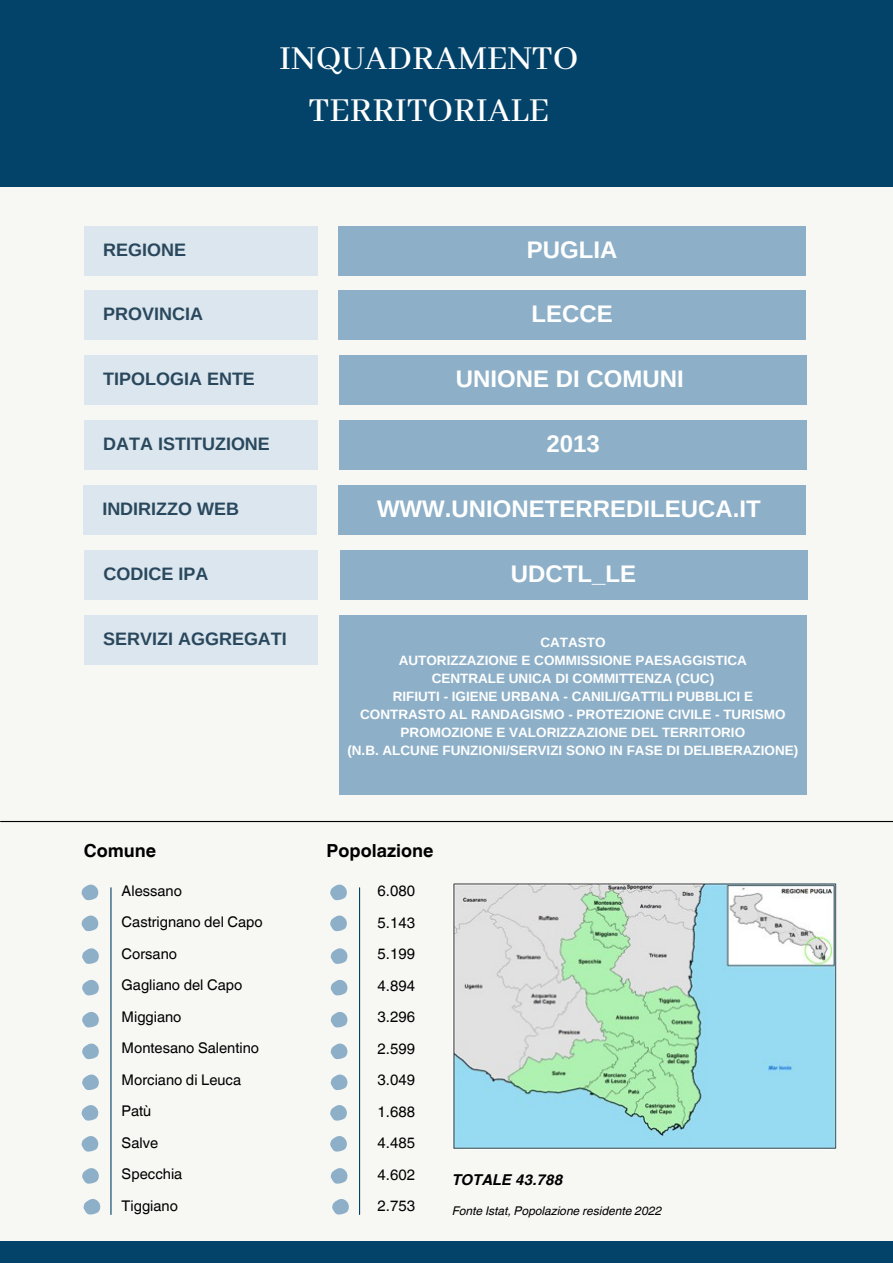
<style>
.page{position:relative;width:893px;height:1264px;background:#fff}
.page>*{position:absolute;margin:0;border:0;box-sizing:border-box;transform-origin:0 0}
.t1{font:500 37.5px/51.8px "Abhaya Libre";color:#fff;text-align:center}
.t2{font:700 24px "Arimo";color:#fff}
.t3{font:700 18px "Arimo";color:#2a485d}
.t4{font:700 18px "Helvetica World";color:#000}
.t5{font:15px "Helvetica World";color:#000}
.t6{font:italic 700 15px "Helvetica World";color:#000}
.t7{font:14.7px "Helvetica World";color:#000}
.t8{font:700 13.5px "Arimo";color:#fff}
.t9{font:italic 12px "Helvetica World";color:#000}
</style>
<div class="page">
<div style="left:0;top:161px;width:892px;height:1101px;background:#f7f7f4"></div>
<div style="left:0;top:0;width:892px;height:187px;background:#044369"></div>
<div style="left:84px;top:290px;width:233px;height:50px;background:#dbe6ef"></div>
<div style="left:84px;top:227px;width:233px;height:49px;background:#dbe6ef"></div>
<div style="left:339px;top:355px;width:467px;height:49px;background:#8db0c8"></div>
<div style="left:338px;top:290px;width:468px;height:50px;background:#8db0c8"></div>
<div style="left:339px;top:420px;width:467px;height:49px;background:#8db0c8"></div>
<div style="left:339px;top:616px;width:467px;height:179px;background:#8db0c8"></div>
<div style="left:338px;top:227px;width:468px;height:49px;background:#8db0c8"></div>
<div style="left:84px;top:355px;width:233px;height:49px;background:#dbe6ef"></div>
<div style="left:84px;top:420px;width:233px;height:49px;background:#dbe6ef"></div>
<div style="left:84px;top:616px;width:233px;height:49px;background:#dbe6ef"></div>
<img style="left:453px;top:883px;width:383px;height:266px">
<hr style="left:1px;top:821px;width:891px;height:1px;background:#000">
<div style="left:0;top:1241px;width:892px;height:21px;background:#044369"></div>
<div style="left:338px;top:485px;width:468px;height:49px;background:#8db0c8"></div>
<div style="left:83px;top:485px;width:233px;height:49px;background:#dbe6ef"></div>
<div style="left:340px;top:550px;width:467px;height:49px;background:#8db0c8"></div>
<div style="left:84px;top:550px;width:234px;height:49px;background:#dbe6ef"></div>
<svg style="left:82px;top:979px;width:17px;height:16px"></svg>
<svg style="left:82px;top:1012px;width:17px;height:15px"></svg>
<svg style="left:82px;top:1043px;width:17px;height:16px"></svg>
<svg style="left:82px;top:1074px;width:17px;height:16px"></svg>
<svg style="left:81px;top:1136px;width:18px;height:15px"></svg>
<svg style="left:81px;top:1105px;width:18px;height:16px"></svg>
<svg style="left:81px;top:915px;width:18px;height:16px"></svg>
<svg style="left:82px;top:948px;width:17px;height:16px"></svg>
<svg style="left:81px;top:884px;width:18px;height:16px"></svg>
<hr style="left:110px;top:887px;width:1px;height:327px;background:#044369">
<svg style="left:82px;top:1168px;width:17px;height:16px"></svg>
<svg style="left:83px;top:1199px;width:18px;height:15px"></svg>
<svg style="left:330px;top:979px;width:18px;height:16px"></svg>
<svg style="left:330px;top:1012px;width:18px;height:15px"></svg>
<svg style="left:330px;top:1043px;width:18px;height:16px"></svg>
<svg style="left:330px;top:1074px;width:18px;height:16px"></svg>
<svg style="left:330px;top:1136px;width:17px;height:15px"></svg>
<svg style="left:330px;top:1105px;width:17px;height:16px"></svg>
<svg style="left:330px;top:915px;width:17px;height:16px"></svg>
<svg style="left:330px;top:948px;width:18px;height:16px"></svg>
<svg style="left:330px;top:884px;width:17px;height:16px"></svg>
<hr style="left:359px;top:887px;width:1px;height:327px;background:#044369">
<svg style="left:330px;top:1168px;width:18px;height:16px"></svg>
<svg style="left:332px;top:1199px;width:17px;height:15px"></svg>
<p class="t1" style="left:279px;top:34px;width:301px">INQUADRAMENTO<br>TERRITORIALE</p>
<p class="t3" style="left:103px;top:239px;width:84px">REGIONE</p>
<p class="t2" style="left:527px;top:236px;width:92px">PUGLIA</p>
<p class="t3" style="left:103px;top:303px;width:101px">PROVINCIA</p>
<p class="t2" style="left:531px;top:300px;width:83px">LECCE</p>
<p class="t3" style="left:103px;top:368px;width:153px">TIPOLOGIA ENTE</p>
<p class="t2" style="left:456px;top:365px;width:229px">UNIONE DI COMUNI</p>
<p class="t3" style="left:103px;top:433px;width:168px">DATA ISTITUZIONE</p>
<p class="t2" style="left:546px;top:430px;width:55px">2013</p>
<p class="t3" style="left:102px;top:498px;width:138px">INDIRIZZO WEB</p>
<p class="t2" style="left:377px;top:495px;width:385px">WWW.UNIONETERREDILEUCA.IT</p>
<p class="t3" style="left:104px;top:563px;width:106px">CODICE IPA</p>
<p class="t2" style="left:511px;top:560px;width:127px">UDCTL_LE</p>
<p class="t3" style="left:103px;top:629px;width:185px">SERVIZI AGGREGATI</p>
<p class="t8" style="left:540px;top:635px;width:67px">CATASTO</p>
<p class="t8" style="left:399px;top:653px;width:350px">AUTORIZZAZIONE E COMMISSIONE PAESAGGISTICA</p>
<p class="t8" style="left:431px;top:671px;width:284px">CENTRALE UNICA DI COMMITTENZA (CUC)</p>
<p class="t8" style="left:393px;top:689px;width:362px">RIFIUTI - IGIENE URBANA - CANILI/GATTILI PUBBLICI E</p>
<p class="t8" style="left:360px;top:707px;width:427px">CONTRASTO AL RANDAGISMO - PROTEZIONE CIVILE - TURISMO</p>
<p class="t8" style="left:400px;top:725px;width:346px">PROMOZIONE E VALORIZZAZIONE DEL TERRITORIO</p>
<p class="t8" style="left:347px;top:743px;width:452px">(N.B. ALCUNE FUNZIONI/SERVIZI SONO IN FASE DI DELIBERAZIONE)</p>
<p class="t4" style="left:84px;top:835px;width:74px">Comune</p>
<p class="t4" style="left:326px;top:835px;width:108px">Popolazione</p>
<p class="t7" style="left:122px;top:881px;width:62px">Alessano</p>
<p class="t7" style="left:122px;top:913px;width:143px">Castrignano del Capo</p>
<p class="t7" style="left:122px;top:944px;width:57px">Corsano</p>
<p class="t7" style="left:122px;top:976px;width:122px">Gagliano del Capo</p>
<p class="t7" style="left:122px;top:1007px;width:61px">Miggiano</p>
<p class="t7" style="left:122px;top:1039px;width:139px">Montesano Salentino</p>
<p class="t7" style="left:122px;top:1070px;width:121px">Morciano di Leuca</p>
<p class="t7" style="left:122px;top:1102px;width:31px">Patù</p>
<p class="t7" style="left:122px;top:1133px;width:38px">Salve</p>
<p class="t7" style="left:122px;top:1165px;width:62px">Specchia</p>
<p class="t7" style="left:122px;top:1196px;width:58px">Tiggiano</p>
<p class="t5" style="left:377px;top:882px;width:39px">6.080</p>
<p class="t5" style="left:377px;top:913px;width:39px">5.143</p>
<p class="t5" style="left:377px;top:945px;width:39px">5.199</p>
<p class="t5" style="left:377px;top:976px;width:39px">4.894</p>
<p class="t5" style="left:377px;top:1007px;width:39px">3.296</p>
<p class="t5" style="left:377px;top:1039px;width:39px">2.599</p>
<p class="t5" style="left:377px;top:1070px;width:39px">3.049</p>
<p class="t5" style="left:377px;top:1102px;width:39px">1.688</p>
<p class="t5" style="left:377px;top:1133px;width:39px">4.485</p>
<p class="t5" style="left:377px;top:1165px;width:39px">4.602</p>
<p class="t5" style="left:377px;top:1196px;width:39px">2.753</p>
<p class="t6" style="left:452px;top:1167px;width:112px">TOTALE 43.788</p>
<p class="t9" style="left:452px;top:1200px;width:211px">Fonte Istat, Popolazione residente 2022</p>
</div>
